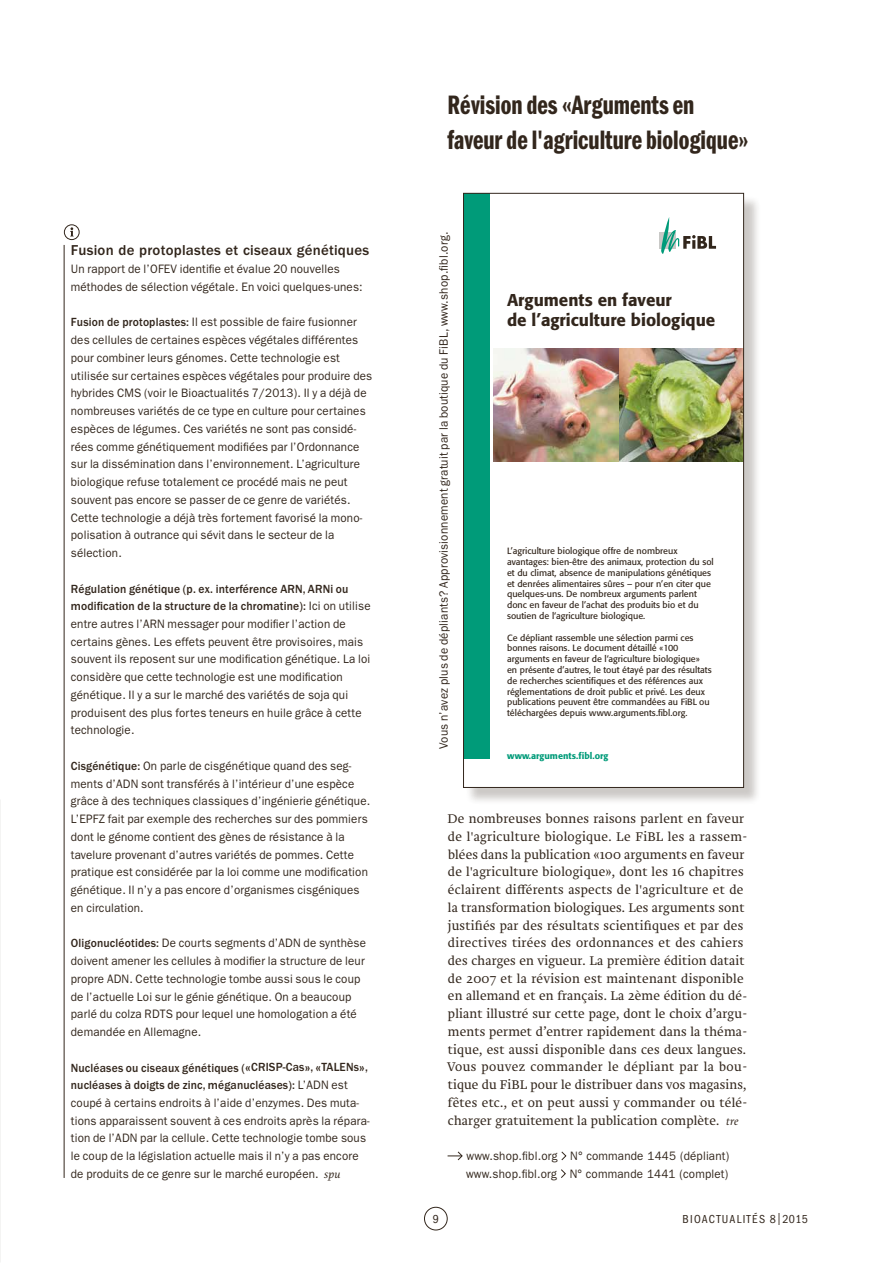
<style>
.page{position:relative;width:893px;height:1263px;background:#fff}
.page>*{position:absolute;margin:0;border:0;box-sizing:border-box;transform-origin:0 0}
.t1{font:27.6px/35.5px "ITC Franklin Gothic Std Dm Cp";color:#32261c}
.t2{font:500 16.95px/20.4px "Formata BQ";color:#32261c}
.t3{font:500 14.85px "ITC Franklin Gothic Std";letter-spacing:.015em;color:#32261c}
.t4{font:300 13.2px/17.7px "Brioni Pro";letter-spacing:.02em;color:#32261c}
.t5{font:12.15px/17.7px "ITC Franklin Gothic Std";letter-spacing:.015em;color:#32261c;scale:.95 1}
.t6{font:condensed 12px "ITC Franklin Gothic Std";letter-spacing:.11em;color:#32261c}
.t7{font:9px/10.8px "Formata BQ";color:#32261c}
.t8{font:500 9px "Formata BQ";color:#009b79}
.s1{font-weight:500}
.s2{font-weight:500;font-size:18px}
.s3{font-family:"Brioni Pro";font-weight:300;font-style:italic;font-size:10.8px}
.s4{font-style:italic;font-size:10.8px}
</style>
<div class="page">
<div style="left:424px;top:1207px;width:24px;height:23px;border:1px solid #32261c;border-radius:50%"></div>
<div style="left:64px;top:224px;width:16px;height:16px;border:1px solid #32261c;border-radius:50%"></div>
<svg style="left:70px;top:227px;width:4px;height:9px"></svg>
<hr style="left:64px;top:245px;width:1px;height:933px;background:#32261c">
<svg style="left:448px;top:1151px;width:15px;height:10px"></svg>
<svg style="left:561px;top:1151px;width:6px;height:10px"></svg>
<svg style="left:561px;top:1169px;width:5px;height:9px"></svg>
<div style="left:465px;top:195px;width:296px;height:610px;background:#32261c;opacity:.25"></div>
<div style="left:463px;top:193px;width:281px;height:594px;background:#fff"></div>
<div style="left:463px;top:193px;width:27px;height:566px;background:#009b79"></div>
<div style="left:659px;top:232px;width:17px;height:17px;background:#c9c9c7"></div>
<svg style="left:661px;top:217px;width:55px;height:37px"></svg>
<img style="left:493px;top:349px;width:249px;height:113px">
<div style="left:463px;top:193px;width:281px;height:595px;border:1px solid #32261c"></div>
<img style="left:0;top:799px;width:1px;height:464px">
<p class="t3" style="left:71px;top:242px;width:300px">Fusion de protoplastes et ciseaux génétiques</p>
<p class="t5" style="left:71px;top:260px;width:309px">Un rapport de l’OFEV identifie et évalue 20 nouvelles méthodes de sélection végétale. En voici quelques-unes:</p>
<p class="t5" style="left:71px;top:313px;width:319px"><span class="s1">Fusion de protoplastes:</span> Il est possible de faire fusionner des cellules de certaines espèces végétales différentes pour combiner leurs génomes. Cette technologie est utilisée sur certaines espèces végétales pour produire des hybrides CMS (voir le Bioactualités 7/2013). Il y a déjà de nombreuses variétés de ce type en culture pour certaines espèces de légumes. Ces variétés ne sont pas considé&shy;rées comme génétiquement modifiées par l’Ordonnance sur la dissémination dans l’environnement. L’agriculture biologique refuse totalement ce procédé mais ne peut souvent pas encore se passer de ce genre de variétés.<br>Cette technologie a déjà très fortement favorisé la mono&shy;polisation à outrance qui sévit dans le secteur de la sélection.</p>
<p class="t5" style="left:71px;top:580px;width:317px"><span class="s1">Régulation génétique (p. ex. interférence ARN, ARNi ou modification de la structure de la chromatine):</span> Ici on utilise entre autres l’ARN messager pour modifier l’action de certains gènes. Les effets peuvent être provisoires, mais souvent ils reposent sur une modification génétique. La loi considère que cette technologie est une modification génétique. Il y a sur le marché des variétés de soja qui produisent des plus fortes teneurs en huile grâce à cette technologie.</p>
<p class="t5" style="left:71px;top:757px;width:317px"><span class="s1">Cisgénétique:</span> On parle de cisgénétique quand des seg&shy;ments d’ADN sont transférés à l’intérieur d’une espèce grâce à des techniques classiques d’ingénierie génétique.<br>L’EPFZ fait par exemple des recherches sur des pommiers dont le génome contient des gènes de résistance à la tavelure provenant d’autres variétés de pommes. Cette pratique est considérée par la loi comme une modification génétique. Il n’y a pas encore d’organismes cisgéniques en circulation.</p>
<p class="t5" style="left:71px;top:934px;width:312px"><span class="s1">Oligonucléotides:</span> De courts segments d’ADN de synthèse doivent amener les cellules à modifier la structure de leur propre ADN. Cette technologie tombe aussi sous le coup de l’actuelle Loi sur le génie génétique. On a beaucoup parlé du colza RDTS pour lequel une homologation a été demandée en Allemagne.</p>
<p class="t5" style="left:71px;top:1058px;width:316px"><span class="s1">Nucléases ou ciseaux génétiques (</span><span class="s2">«</span><span class="s1">CRISP-Cas</span><span class="s2">»</span><span class="s1">,</span> <span class="s2">«</span><span class="s1">TALENs</span><span class="s2">»</span><span class="s1">, nucléases à doigts de zinc, méganucléases):</span> L’ADN est coupé à certains endroits à l’aide d’enzymes. Des muta&shy;tions apparaissent souvent à ces endroits après la répara&shy;tion de l’ADN par la cellule. Cette technologie tombe sous le coup de la législation actuelle mais il n’y a pas encore de produits de ce genre sur le marché européen. <span class="s3">spu</span></p>
<h1 class="t1" style="left:448px;top:87px;width:303px">Révision des «Arguments en faveur de l'agriculture biologique»</h1>
<p class="t5" style="left:435px;top:749px;width:546px;rotate:-90deg">Vous n’avez plus de dépliants? Approvisionnement gratuit par la boutique du FiBL, www.shop.fibl.org.</p>
<h2 class="t2" style="left:507px;top:290px;width:210px">Arguments en faveur<br>de l’agriculture biologique</h2>
<p class="t7" style="left:507px;top:546px;width:208px">L’agriculture biologique offre de nombreux avantages: bien-être des animaux, protection du sol et du climat, absence de manipulations génétiques et denrées alimentaires sûres – pour n’en citer que quelques-uns. De nombreux arguments parlent donc en faveur de l’achat des produits bio et du soutien de l‘agriculture biologique.</p>
<p class="t7" style="left:507px;top:632px;width:206px">Ce dépliant rassemble une sélection parmi ces bonnes raisons. Le document détaillé «100 arguments en faveur de l‘agriculture biologique» en présente d’autres, le tout étayé par des résultats de recherches scientifiques et des références aux réglementations de droit public et privé. Les deux publications peuvent être commandées au FiBL ou téléchargées depuis www.arguments.fibl.org.</p>
<p class="t8" style="left:507px;top:750px;width:103px">www.arguments.fibl.org</p>
<p class="t4" style="left:447px;top:810px;width:302px">De nombreuses bonnes raisons parlent en faveur de l'agriculture biologique. Le FiBL les a rassem&shy;blées dans la publication «100 arguments en faveur de l'agriculture biologique», dont les 16 chapitres éclairent différents aspects de l'agriculture et de la transformation biologiques. Les arguments sont justifiés par des résultats scientifiques et par des directives tirées des ordonnances et des cahiers des charges en vigueur. La première édition datait de 2007 et la révision est maintenant disponible en allemand et en français. La 2ème édition du dé&shy;pliant illustré sur cette page, dont le choix d’argu&shy;ments permet d’entrer rapidement dans la théma&shy;tique, est aussi disponible dans ces deux langues.<br>Vous pouvez commander le dépliant par la bou&shy;tique du FiBL pour le distribuer dans vos magasins, fêtes etc., et on peut aussi y commander ou télé&shy;charger gratuitement la publication complète. <span class="s4">tre</span></p>
<p class="t5" style="left:466px;top:1147px;width:278px">www.shop.fibl.org N° commande 1445 (dépliant) www.shop.fibl.org N° commande 1441 (complet)</p>
<p class="t6" style="left:433px;top:1212px;width:8px">9</p>
<p class="t6" style="left:683px;top:1212px;width:127px">BIOACTUALITÉS 8|2015</p>
</div>
